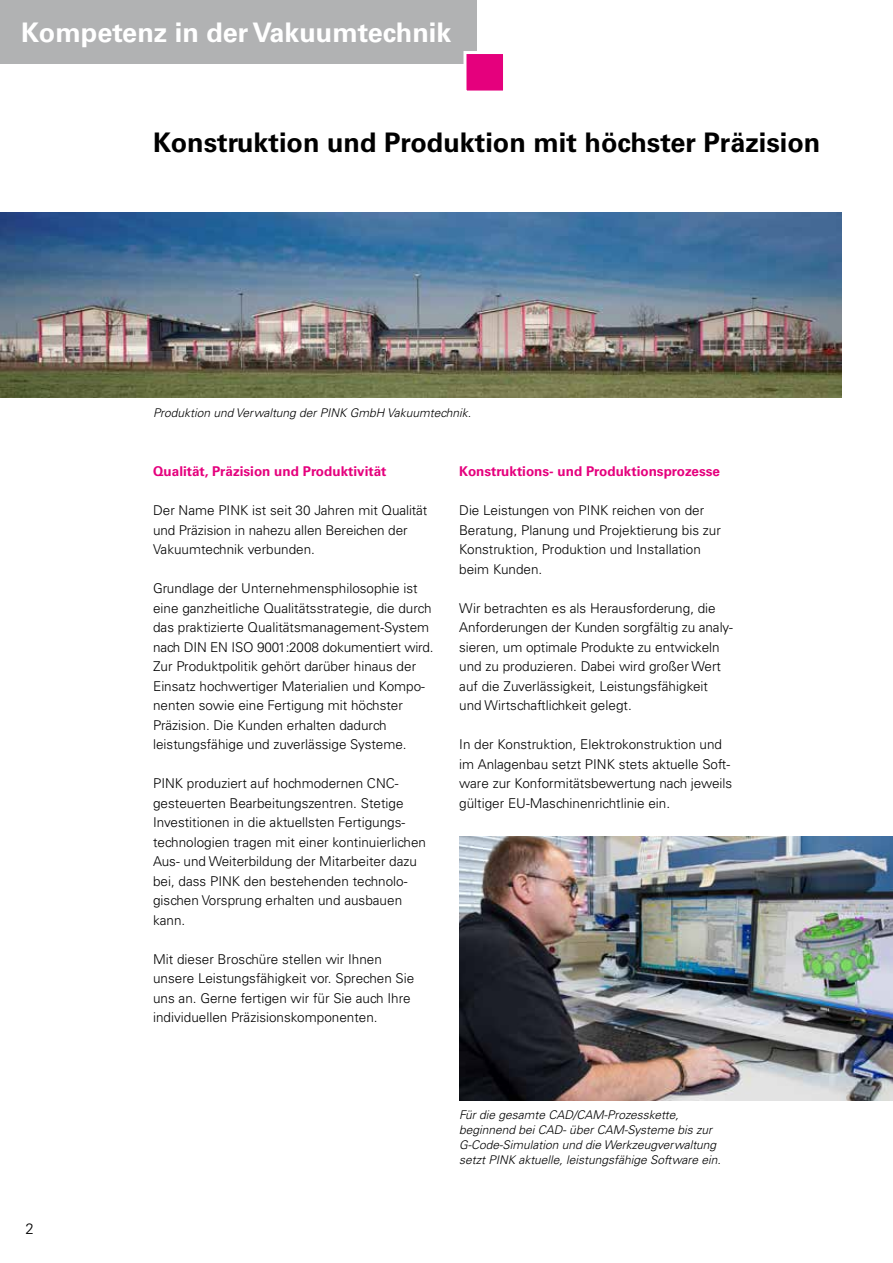
<style>
.page{position:relative;width:893px;height:1263px;background:#fff}
.page>*{position:absolute;margin:0;border:0;box-sizing:border-box;transform-origin:0 0}
.t1{font:700 27px "Univers";color:#000}
.t2{font:700 27px "Univers";color:#fff}
.t3{font:300 15px "Univers";color:#000}
.t4{font:300 13.5px/19.5px "Univers";color:#000}
.t5{font:700 13.5px "Univers";color:#e5007d}
.t6{font:italic 300 12px/15px "Univers";color:#000}
</style>
<div class="page">
<img style="left:0;top:213px;width:842px;height:185px">
<img style="left:459px;top:837px;width:434px;height:263px">
<div style="left:0;top:0;width:476px;height:64px;background:#b1b2b3"></div>
<div style="left:463px;top:51px;width:43px;height:43px;background:#e5007d;border:3px solid #fff"></div>
<h1 class="t2" style="left:21px;top:16px;width:432px">Kompetenz in der Vakuumtechnik</h1>
<h1 class="t1" style="left:153px;top:127px;width:669px">Konstruktion und Produktion mit höchster Präzision</h1>
<p class="t6" style="left:153px;top:405px;width:319px">Produktion und Verwaltung der PINK GmbH Vakuumtechnik.</p>
<p class="t3" style="left:26px;top:1220px;width:10px">2</p>
<p class="t5" style="left:153px;top:464px;width:235px">Qualität, Präzision und Produktivität</p>
<p class="t4" style="left:153px;top:501px;width:276px">Der Name PINK ist seit 30 Jahren mit Qualität und Präzision in nahezu allen Bereichen der<br>Vakuumtechnik verbunden.</p>
<p class="t4" style="left:153px;top:579px;width:282px">Grundlage der Unternehmensphilosophie ist eine ganzheitliche Qualitätsstrategie, die durch das praktizierte Qualitätsmanagement-System nach DIN EN ISO 9001:2008 dokumentiert wird.<br>Zur Produktpolitik gehört darüber hinaus der Einsatz hochwertiger Materialien und Kompo&shy;nenten sowie eine Fertigung mit höchster Präzision. Die Kunden erhalten dadurch leistungsfähige und zuverlässige Systeme.</p>
<p class="t4" style="left:153px;top:774px;width:274px">PINK produziert auf hochmodernen CNC&shy;gesteuerten Bearbeitungszentren. Stetige Investitionen in die aktuellsten Fertigungs&shy;technologien tragen mit einer kontinuierlichen Aus- und Weiterbildung der Mitarbeiter dazu bei, dass PINK den bestehenden technolo&shy;gischen Vorsprung erhalten und ausbauen kann.</p>
<p class="t4" style="left:153px;top:949px;width:263px">Mit dieser Broschüre stellen wir Ihnen unsere Leistungsfähigkeit vor. Sprechen Sie uns an. Gerne fertigen wir für Sie auch Ihre individuellen Präzisionskomponenten.</p>
<p class="t5" style="left:459px;top:463px;width:262px">Konstruktions- und Produktionsprozesse</p>
<p class="t4" style="left:459px;top:501px;width:263px">Die Leistungen von PINK reichen von der Beratung, Planung und Projektierung bis zur Konstruktion, Produktion und Installation beim Kunden.</p>
<p class="t4" style="left:459px;top:598px;width:275px">Wir betrachten es als Herausforderung, die Anforderungen der Kunden sorgfältig zu analy&shy;sieren, um optimale Produkte zu entwickeln und zu produzieren. Dabei wird großer Wert auf die Zuverlässigkeit, Leistungsfähigkeit und Wirtschaftlichkeit gelegt.</p>
<p class="t4" style="left:459px;top:735px;width:275px">In der Konstruktion, Elektrokonstruktion und im Anlagenbau setzt PINK stets aktuelle Soft&shy;ware zur Konformitätsbewertung nach jeweils gültiger EU-Maschinenrichtlinie ein.</p>
<p class="t6" style="left:459px;top:1107px;width:263px">Für die gesamte CAD/CAM-Prozesskette, beginnend bei CAD- über CAM-Systeme bis zur G-Code-Simulation und die Werkzeugverwaltung setzt PINK aktuelle, leistungsfähige Software ein.</p>
</div>
